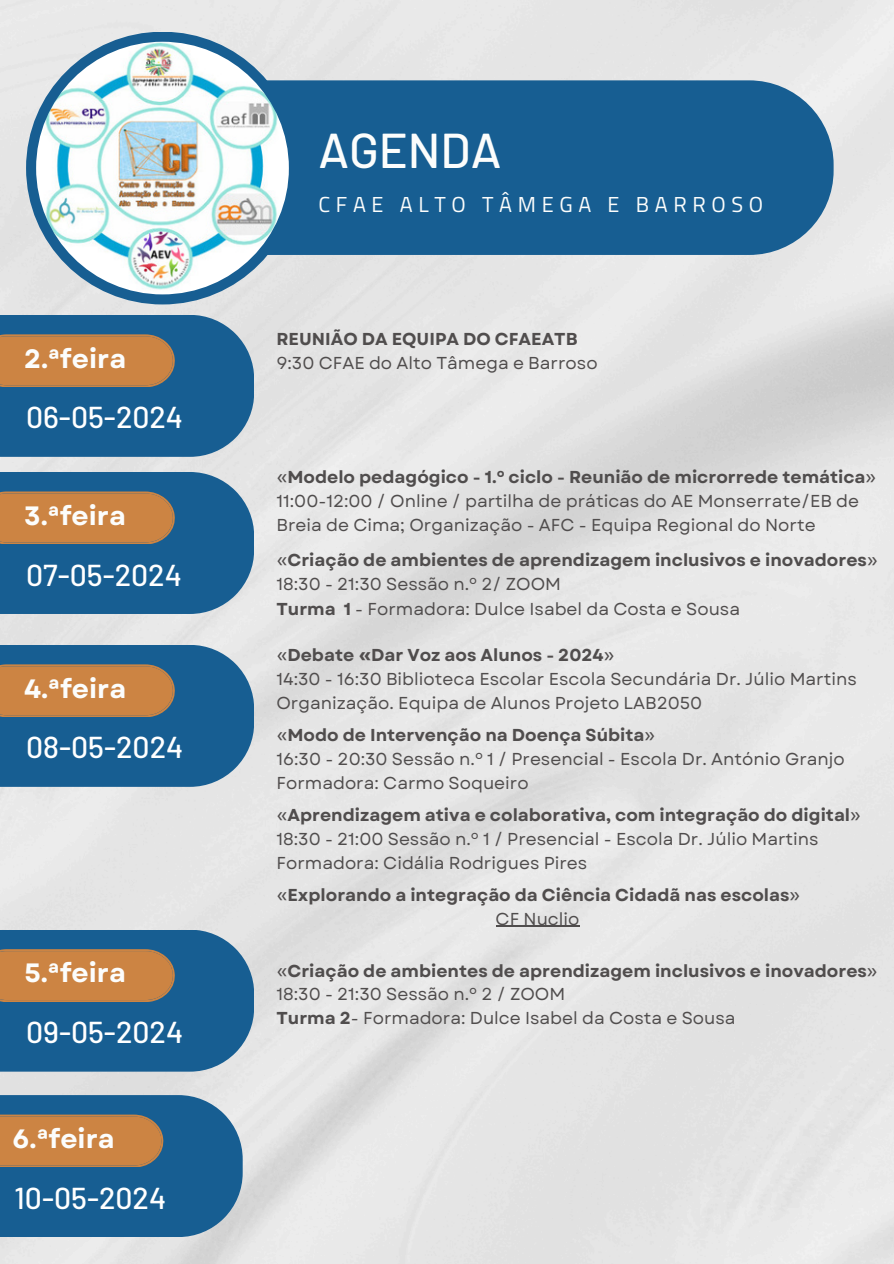
<style>
.page{position:relative;width:894px;height:1264px;background:#fff}
.page>*{position:absolute;margin:0;border:0;box-sizing:border-box;transform-origin:0 0}
.t1{font:500 48.75px "Barlow";color:#fcfdfc}
.t2{font:500 30.15px "Barlow";color:#fff}
.t3{font:700 26.55px "Garet";color:#fcfdfc}
.t4{font:21.75px "Titillium Web";letter-spacing:.26em;color:#fcfdfc}
.t5{font:17.25px/24px "Garet";color:#504d4d}
.t6{font:700 17.25px "Garet";color:#504d4d}
.s1{font-weight:400}
.s2{font-weight:700}
</style>
<div class="page">
<img style="left:0;top:0;width:893px;height:1263px">
<div style="left:36px;top:80px;width:797px;height:175px;background:#175e92;border-radius:84px"></div>
<div style="left:26px;top:32px;width:273px;height:272px;background:#175e92;border-radius:50%"></div>
<img style="left:36px;top:42px;width:253px;height:252px;border-radius:50%">
<svg style="left:0;top:315px;width:254px;height:142px;background:#4c6d82"></svg>
<svg style="left:0;top:472px;width:254px;height:142px;background:#4c6d82"></svg>
<svg style="left:0;top:645px;width:254px;height:141px;background:#4d6d82"></svg>
<svg style="left:0;top:929px;width:254px;height:142px;background:#4e6e82"></svg>
<svg style="left:0;top:1095px;width:242px;height:141px;background:#4b6d82"></svg>
<hr style="left:495px;top:925px;width:84px;height:2px;background:#504d4d">
<h5 class="t3" style="left:24px;top:339px;width:104px">2.ªfeira</h5>
<p class="t2" style="left:26px;top:398px;width:159px">06-05-2024</p>
<h4 class="t3" style="left:24px;top:496px;width:103px">3.ªfeira</h4>
<h2 class="t2" style="left:26px;top:555px;width:157px">07-05-2024</h2>
<p class="t3" style="left:24px;top:669px;width:104px">4.ªfeira</p>
<p class="t2" style="left:26px;top:728px;width:159px">08-05-2024</p>
<p class="t3" style="left:24px;top:953px;width:103px">5.ªfeira</p>
<h4 class="t2" style="left:26px;top:1013px;width:159px">09-05-2024</h4>
<h2 class="t3" style="left:13px;top:1119px;width:104px">6.ªfeira</h2>
<p class="t2" style="left:15px;top:1178px;width:153px">10-05-2024</p>
<p class="t1" style="left:318px;top:119px;width:184px">AGENDA</p>
<p class="t4" style="left:318px;top:187px;width:446px">CFAE ALTO TÂMEGA E BARROSO</p>
<h3 class="t6" style="left:276px;top:327px;width:302px">REUNIÃO DA EQUIPA DO CFAEATB</h3>
<p class="t5" style="left:276px;top:351px;width:322px">9:30 CFAE do Alto Tâmega e Barroso</p>
<p class="t6" style="left:276px;top:464px;width:601px"><span class="s1">«</span>Modelo pedagógico - 1.º ciclo - Reunião de microrrede temática<span class="s1">»</span></p>
<p class="t5" style="left:276px;top:489px;width:584px">11:00-12:00 / Online / partilha de práticas do AE Monserrate/EB de<br>Breia de Cima; Organização - AFC - Equipa Regional do Norte</p>
<p class="t6" style="left:276px;top:548px;width:603px"><span class="s1">«</span>Criação de ambientes de aprendizagem inclusivos e inovadores<span class="s1">»</span></p>
<h4 class="t5" style="left:276px;top:572px;width:286px">18:30 - 21:30 Sessão n.º 2/ ZOOM</h4>
<h2 class="t5" style="left:276px;top:596px;width:465px"><span class="s2">Turma 1</span> - Formadora: Dulce Isabel da Costa e Sousa</h2>
<p class="t6" style="left:276px;top:642px;width:340px"><span class="s1">«</span>Debate «Dar Voz aos Alunos - 2024<span class="s1">»</span></p>
<p class="t5" style="left:276px;top:667px;width:581px">14:30 - 16:30 Biblioteca Escolar Escola Secundária Dr. Júlio Martins</p>
<p class="t5" style="left:276px;top:691px;width:427px">Organização. Equipa de Alunos Projeto LAB2050</p>
<p class="t6" style="left:276px;top:722px;width:380px"><span class="s1">«</span>Modo de Intervenção na Doença Súbita<span class="s1">»</span></p>
<p class="t5" style="left:276px;top:747px;width:569px">16:30 - 20:30 Sessão n.º 1 / Presencial - Escola Dr. António Granjo</p>
<p class="t5" style="left:276px;top:771px;width:254px">Formadora: Carmo Soqueiro</p>
<p class="t6" style="left:276px;top:802px;width:586px"><span class="s1">«</span>Aprendizagem ativa e colaborativa, com integração do digital<span class="s1">»</span></p>
<p class="t5" style="left:276px;top:827px;width:543px">18:30 - 21:00 Sessão n.º 1 / Presencial - Escola Dr. Júlio Martins</p>
<p class="t5" style="left:276px;top:851px;width:312px">Formadora: Cidália Rodrigues Pires</p>
<p class="t6" style="left:276px;top:882px;width:525px"><span class="s1">«</span>Explorando a integração da Ciência Cidadã nas escolas<span class="s1">»</span></p>
<p class="t5" style="left:495px;top:906px;width:85px">CF Nuclio</p>
<h4 class="t6" style="left:276px;top:958px;width:602px"><span class="s1">«</span>Criação de ambientes de aprendizagem inclusivos e inovadores<span class="s1">»</span></h4>
<h2 class="t5" style="left:276px;top:982px;width:290px">18:30 - 21:30 Sessão n.º 2 / ZOOM</h2>
<p class="t5" style="left:276px;top:1005px;width:460px"><span class="s2">Turma 2</span>- Formadora: Dulce Isabel da Costa e Sousa</p>
</div>
